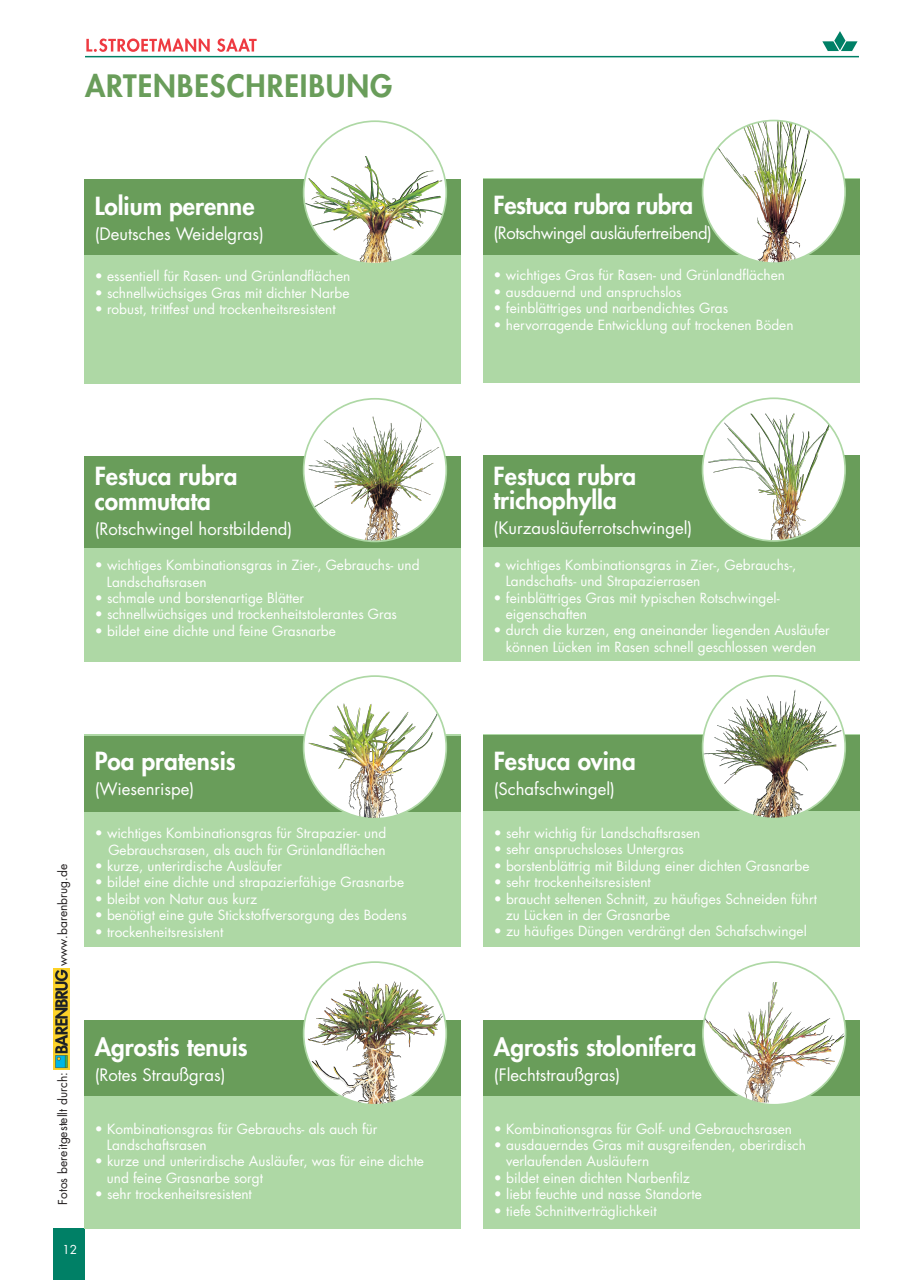
<style>
.page{position:relative;width:910px;height:1280px;background:#fff}
.page>*{position:absolute;margin:0;border:0;box-sizing:border-box;transform-origin:0 0}
.t1{font:800 30px "Futura Std";letter-spacing:.03em;color:#699d5a}
.t2{font:800 24.3px/24.6px "Futura Std";color:#fff}
.t3{font:800 24.3px "Futura Std";letter-spacing:-.02em;color:#fff}
.t4{font:16.65px "Futura Std";color:#fff}
.t5{font:16.65px "Futura Std";letter-spacing:-.03em;color:#fff}
.t6{font:13.65px/16.4px "Futura Std";color:#fff}
.t7{font:12px "Futura Std";color:#231f20}
.t8{font:12px "Futura Std";color:#fff}
</style>
<div class="page">
<div style="left:54px;top:1229px;width:31px;height:51px;background:#008066"></div>
<hr style="left:85px;top:56px;width:774px;height:1px;background:#008066">
<svg style="left:86px;top:39px;width:124px;height:13px"></svg>
<svg style="left:217px;top:39px;width:40px;height:13px"></svg>
<svg style="left:822px;top:31px;width:35px;height:20px"></svg>
<div style="left:84px;top:180px;width:376px;height:204px;background:#aed8a5"></div>
<div style="left:84px;top:179px;width:376px;height:76px;background:#699d5a"></div>
<img style="left:304px;top:121px;width:142px;height:143px;border-radius:50%">
<img style="left:331px;top:156px;width:40px;height:47px">
<div style="left:483px;top:179px;width:376px;height:204px;background:#aed8a5"></div>
<div style="left:483px;top:179px;width:376px;height:75px;background:#699d5a"></div>
<img style="left:702px;top:120px;width:143px;height:143px;border-radius:50%">
<img style="left:747px;top:121px;width:33px;height:51px">
<div style="left:84px;top:457px;width:376px;height:204px;background:#aed8a5"></div>
<div style="left:84px;top:456px;width:376px;height:91px;background:#699d5a"></div>
<img style="left:304px;top:399px;width:142px;height:142px;border-radius:50%">
<img style="left:353px;top:417px;width:29px;height:43px">
<div style="left:483px;top:457px;width:376px;height:204px;background:#aed8a5"></div>
<div style="left:483px;top:456px;width:376px;height:91px;background:#699d5a"></div>
<img style="left:702px;top:398px;width:143px;height:143px;border-radius:50%">
<img style="left:750px;top:413px;width:44px;height:45px">
<div style="left:84px;top:734px;width:376px;height:213px;background:#aed8a5"></div>
<div style="left:84px;top:736px;width:376px;height:75px;background:#699d5a"></div>
<img style="left:304px;top:676px;width:142px;height:143px;border-radius:50%">
<img style="left:329px;top:704px;width:21px;height:43px">
<div style="left:483px;top:734px;width:376px;height:213px;background:#aed8a5"></div>
<div style="left:483px;top:735px;width:376px;height:76px;background:#699d5a"></div>
<img style="left:703px;top:676px;width:142px;height:142px;border-radius:50%">
<img style="left:764px;top:690px;width:31px;height:35px">
<div style="left:484px;top:1020px;width:376px;height:209px;background:#aed8a5"></div>
<div style="left:483px;top:1020px;width:376px;height:75px;background:#699d5a"></div>
<img style="left:703px;top:962px;width:142px;height:143px;border-radius:50%">
<img style="left:756px;top:982px;width:20px;height:58px">
<div style="left:84px;top:1020px;width:376px;height:209px;background:#aed8a5"></div>
<div style="left:84px;top:1020px;width:376px;height:76px;background:#699d5a"></div>
<img style="left:304px;top:962px;width:142px;height:143px;border-radius:50%">
<img style="left:345px;top:981px;width:49px;height:20px">
<img style="left:53px;top:969px;width:16px;height:100px">
<h1 class="t1" style="left:85px;top:67px;width:304px">artenbeschreibung</h1>
<h2 class="t2" style="left:95px;top:194px;width:161px">Lolium perenne</h2>
<p class="t4" style="left:95px;top:223px;width:171px">(Deutsches Weidelgras)</p>
<p class="t6" style="left:95px;top:268px;width:257px">• essentiell für Rasen- und Grünlandflächen</p>
<p class="t6" style="left:95px;top:284px;width:256px">• schnellwüchsiges Gras mit dichter Narbe</p>
<p class="t6" style="left:95px;top:301px;width:242px">• robust, trittfest und trockenheitsresistent</p>
<h2 class="t2" style="left:95px;top:464px;width:144px">Festuca rubra commutata</h2>
<p class="t4" style="left:95px;top:518px;width:199px">(Rotschwingel horstbildend)</p>
<p class="t6" style="left:107px;top:557px;width:314px;text-indent:-12px">• wichtiges Kombinationsgras in Zier-, Gebrauchs- und<br>Landschaftsrasen</p>
<p class="t6" style="left:95px;top:590px;width:211px">• schmale und borstenartige Blätter</p>
<p class="t6" style="left:95px;top:606px;width:304px">• schnellwüchsiges und trockenheitstolerantes Gras</p>
<p class="t6" style="left:95px;top:623px;width:243px">• bildet eine dichte und feine Grasnarbe</p>
<p class="t7" style="left:55px;top:966px;width:104px;rotate:-90deg">www.barenbrug.de</p>
<h2 class="t2" style="left:95px;top:749px;width:143px">Poa pratensis</h2>
<p class="t4" style="left:95px;top:778px;width:101px">(Wiesenrispe)</p>
<p class="t6" style="left:95px;top:825px;width:293px;text-align:right">• wichtiges Kombinationsgras für Strapazier- und<br>Gebrauchsrasen, als auch für Grünlandflächen</p>
<p class="t6" style="left:95px;top:858px;width:189px">• kurze, unterirdische Ausläufer</p>
<p class="t6" style="left:95px;top:874px;width:311px">• bildet eine dichte und strapazierfähige Grasnarbe</p>
<p class="t6" style="left:95px;top:891px;width:164px">• bleibt von Natur aus kurz</p>
<p class="t6" style="left:95px;top:907px;width:314px">• benötigt eine gute Stickstoffversorgung des Bodens</p>
<p class="t6" style="left:95px;top:923px;width:130px">• trockenheitsresistent</p>
<p class="t7" style="left:55px;top:1205px;width:134px;rotate:-90deg">Fotos bereitgestellt durch:</p>
<p class="t8" style="left:62px;top:1242px;width:16px">12</p>
<h2 class="t2" style="left:95px;top:1034px;width:155px">Agrostis tenuis</h2>
<p class="t4" style="left:95px;top:1064px;width:132px">(Rotes Straußgras)</p>
<p class="t6" style="left:107px;top:1120px;width:272px;text-indent:-12px">• Kombinationsgras für Gebrauchs- als auch für<br>Landschaftsrasen</p>
<p class="t6" style="left:107px;top:1153px;width:319px;text-indent:-12px">• kurze und unterirdische Ausläufer, was für eine dichte und feine Grasnarbe sorgt</p>
<p class="t6" style="left:95px;top:1186px;width:159px">• sehr trockenheitsresistent</p>
<h2 class="t3" style="left:494px;top:190px;width:201px">Festuca rubra rubra</h2>
<p class="t5" style="left:494px;top:222px;width:220px">(Rotschwingel ausläufertreibend)</p>
<p class="t6" style="left:494px;top:267px;width:293px">• wichtiges Gras für Rasen- und Grünlandflächen</p>
<p class="t6" style="left:494px;top:284px;width:190px">• ausdauernd und anspruchslos</p>
<p class="t6" style="left:494px;top:300px;width:236px">• feinblättriges und narbendichtes Gras</p>
<p class="t6" style="left:494px;top:317px;width:301px">• hervorragende Entwicklung auf trockenen Böden</p>
<h2 class="t2" style="left:494px;top:463px;width:144px">Festuca rubra trichophylla</h2>
<p class="t4" style="left:494px;top:517px;width:200px">(Kurzausläuferrotschwingel)</p>
<p class="t6" style="left:506px;top:557px;width:292px;text-indent:-12px">• wichtiges Kombinationsgras in Zier-, Gebrauchs-,<br>Landschafts- und Strapazierrasen</p>
<p class="t6" style="left:506px;top:589px;width:275px;text-indent:-12px">• feinblättriges Gras mit typischen Rotschwingel&shy;eigenschaften</p>
<p class="t6" style="left:494px;top:622px;width:338px;text-align:center">• durch die kurzen, eng aneinander liegenden Ausläufer können Lücken im Rasen schnell geschlossen werden</p>
<h2 class="t2" style="left:494px;top:748px;width:144px">Festuca ovina</h2>
<p class="t4" style="left:494px;top:778px;width:123px">(Schafschwingel)</p>
<p class="t6" style="left:494px;top:825px;width:208px">• sehr wichtig für Landschaftsrasen</p>
<p class="t6" style="left:494px;top:841px;width:192px">• sehr anspruchsloses Untergras</p>
<p class="t6" style="left:494px;top:858px;width:317px">• borstenblättrig mit Bildung einer dichten Grasnarbe</p>
<p class="t6" style="left:494px;top:874px;width:159px">• sehr trockenheitsresistent</p>
<p class="t6" style="left:506px;top:890px;width:313px;text-indent:-12px">• braucht seltenen Schnitt, zu häufiges Schneiden führt zu Lücken in der Grasnarbe</p>
<p class="t6" style="left:494px;top:923px;width:315px">• zu häufiges Düngen verdrängt den Schafschwingel</p>
<h2 class="t2" style="left:494px;top:1034px;width:204px">Agrostis stolonifera</h2>
<p class="t4" style="left:494px;top:1064px;width:128px">(Flechtstraußgras)</p>
<p class="t6" style="left:494px;top:1120px;width:300px">• Kombinationsgras für Golf- und Gebrauchsrasen</p>
<p class="t6" style="left:506px;top:1137px;width:301px;text-indent:-12px">• ausdauerndes Gras mit ausgreifenden, oberirdisch verlaufenden Ausläufern</p>
<p class="t6" style="left:494px;top:1170px;width:197px">• bildet einen dichten Narbenfilz</p>
<p class="t6" style="left:494px;top:1186px;width:209px">• liebt feuchte und nasse Standorte</p>
<p class="t6" style="left:494px;top:1202px;width:164px">• tiefe Schnittverträglichkeit</p>
</div>
